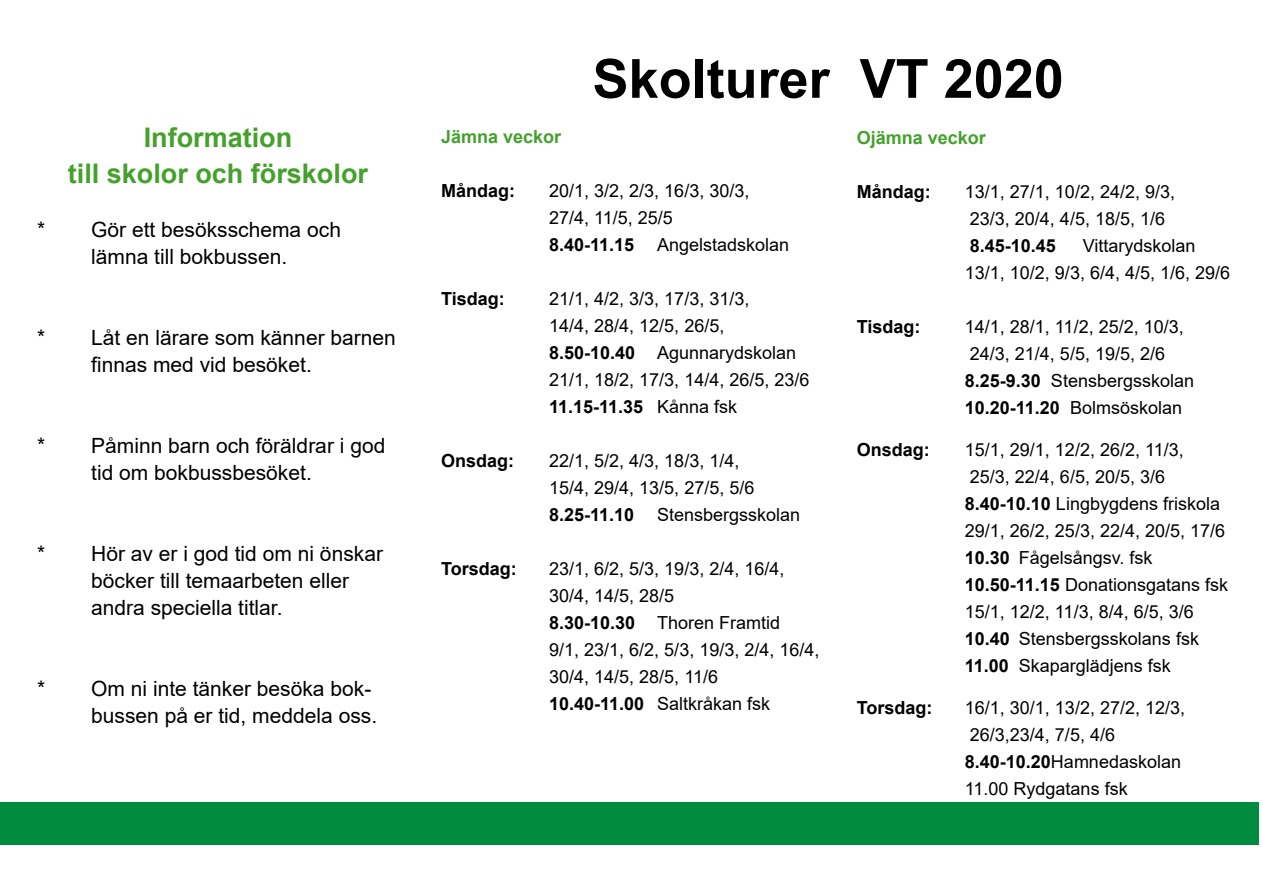
<style>
.page{position:relative;width:1263px;height:893px;background:#fff}
.page>*{position:absolute;margin:0;border:0;box-sizing:border-box;transform-origin:0 0}
.t1{font:700 54px "Arial";color:#000}
.t2{font:700 27px/36px "Arial";color:#44a12b;text-align:center}
.t3{font:21px/27px "Arial";color:#000}
.t4{font:18px/27px "Arial";color:#000}
.t5{font:700 18px "Arial";color:#000}
.t6{font:700 18px "Arial";color:#44a12b}
.s1{font-weight:700}
</style>
<div class="page">
<div style="left:0;top:803px;width:1258px;height:42px;background:#008c3e"></div>
<h2 class="t2" style="left:68px;top:120px;width:302px">Information<br>till skolor och förskolor</h2>
<p class="t3" style="left:37px;top:216px;width:305px;text-align:center">* Gör ett besöksschema och lämna till bokbussen.</p>
<p class="t3" style="left:91px;top:324px;width:306px;text-indent:-54px">* Låt en lärare som känner barnen finnas med vid besöket.</p>
<p class="t3" style="left:91px;top:432px;width:296px;text-indent:-54px">* Påminn barn och föräldrar i god tid om bokbussbesöket.</p>
<p class="t3" style="left:91px;top:540px;width:293px;text-indent:-54px">* Hör av er i god tid om ni önskar böcker till temaarbeten eller andra speciella titlar.</p>
<p class="t3" style="left:37px;top:675px;width:341px;text-align:right">* Om ni inte tänker besöka bok&shy;bussen på er tid, meddela oss.</p>
<h1 class="t1" style="left:592px;top:41px;width:473px">Skolturer VT 2020</h1>
<p class="t6" style="left:441px;top:124px;width:122px">Jämna veckor</p>
<p class="t5" style="left:441px;top:178px;width:75px">Måndag:</p>
<p class="t4" style="left:549px;top:177px;width:202px">20/1, 3/2, 2/3, 16/3, 30/3,<br>27/4, 11/5, 25/5</p>
<p class="t5" style="left:549px;top:232px;width:87px">8.40-11.15</p>
<p class="t4" style="left:657px;top:231px;width:134px">Angelstadskolan</p>
<p class="t5" style="left:441px;top:286px;width:65px">Tisdag:</p>
<p class="t4" style="left:549px;top:285px;width:262px">21/1, 4/2, 3/3, 17/3, 31/3,<br>14/4, 28/4, 12/5, 26/5,<br><span class="s1">8.50-10.40</span> Agunnarydskolan<br>21/1, 18/2, 17/3, 14/4, 26/5, 23/6<br><span class="s1">11.15-11.35</span> Kånna fsk</p>
<p class="t5" style="left:441px;top:448px;width:75px">Onsdag:</p>
<p class="t4" style="left:549px;top:447px;width:207px">22/1, 5/2, 4/3, 18/3, 1/4,<br>15/4, 29/4, 13/5, 27/5, 5/6</p>
<p class="t5" style="left:549px;top:502px;width:87px">8.25-11.10</p>
<p class="t4" style="left:657px;top:501px;width:145px">Stensbergsskolan</p>
<p class="t5" style="left:441px;top:556px;width:77px">Torsdag:</p>
<p class="t4" style="left:549px;top:555px;width:272px">23/1, 6/2, 5/3, 19/3, 2/4, 16/4,<br>30/4, 14/5, 28/5<br><span class="s1">8.30-10.30</span> Thoren Framtid<br>9/1, 23/1, 6/2, 5/3, 19/3, 2/4, 16/4,<br>30/4, 14/5, 28/5, 11/6<br><span class="s1">10.40-11.00</span> Saltkråkan fsk</p>
<p class="t6" style="left:857px;top:125px;width:131px">Ojämna veckor</p>
<p class="t5" style="left:857px;top:179px;width:75px">Måndag:</p>
<p class="t4" style="left:965px;top:178px;width:212px">13/1, 27/1, 10/2, 24/2, 9/3,<br>23/3, 20/4, 4/5, 18/5, 1/6</p>
<p class="t5" style="left:970px;top:233px;width:88px">8.45-10.45</p>
<p class="t4" style="left:965px;top:232px;width:267px;text-indent:118px">Vittarydskolan<br>13/1, 10/2, 9/3, 6/4, 4/5, 1/6, 29/6</p>
<p class="t5" style="left:857px;top:314px;width:65px">Tisdag:</p>
<p class="t4" style="left:965px;top:313px;width:231px">14/1, 28/1, 11/2, 25/2, 10/3,<br>24/3, 21/4, 5/5, 19/5, 2/6<br><span class="s1">8.25-9.30</span> Stensbergsskolan<br><span class="s1">10.20-11.20</span> Bolmsöskolan</p>
<p class="t5" style="left:857px;top:437px;width:75px">Onsdag:</p>
<p class="t4" style="left:965px;top:436px;width:265px">15/1, 29/1, 12/2, 26/2, 11/3,<br>25/3, 22/4, 6/5, 20/5, 3/6<br><span class="s1">8.40-10.10</span> Lingbygdens friskola<br>29/1, 26/2, 25/3, 22/4, 20/5, 17/6<br><span class="s1">10.30</span> Fågelsångsv. fsk<br><span class="s1">10.50-11.15</span> Donationsgatans fsk<br>15/1, 12/2, 11/3, 8/4, 6/5, 3/6<br><span class="s1">10.40</span> Stensbergsskolans fsk<br><span class="s1">11.00</span> Skaparglädjens fsk</p>
<p class="t5" style="left:857px;top:695px;width:77px">Torsdag:</p>
<p class="t4" style="left:965px;top:694px;width:222px">16/1, 30/1, 13/2, 27/2, 12/3,<br>26/3,23/4, 7/5, 4/6<br><span class="s1">8.40-10.20</span>Hamnedaskolan<br>11.00 Rydgatans fsk</p>
</div>
